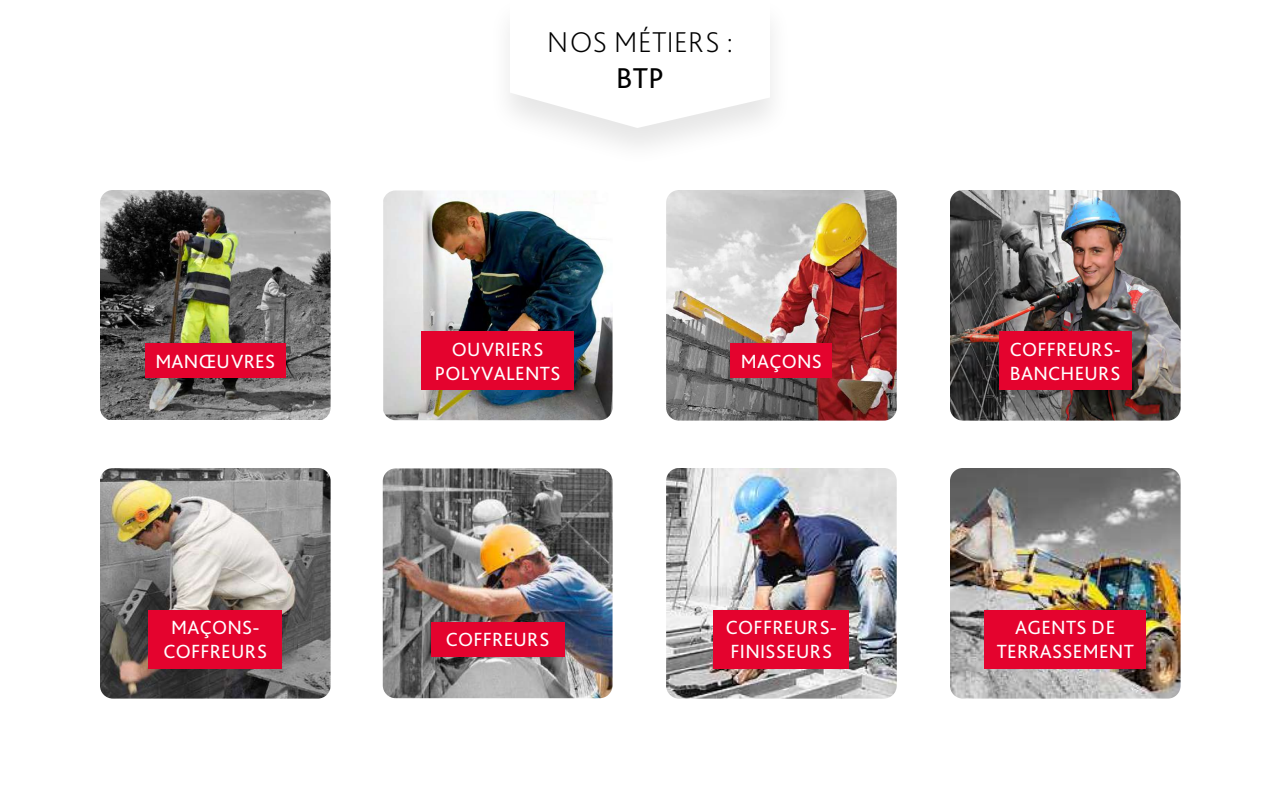
<style>
.page{position:relative;width:1280px;height:800px;background:#fff}
.page>*{position:absolute;margin:0;border:0;box-sizing:border-box;transform-origin:0 0}
.t1{font:200 30px "Bliss Pro";letter-spacing:.015em;color:#000}
.t2{font:30px "Bliss Pro";color:#000}
.t3{font:20px/24px "Bliss Pro";letter-spacing:.015em;color:#fff;text-align:center}
</style>
<div class="page">
<div style="left:487px;top:0;width:306px;height:167px;background:#000;opacity:.1"></div>
<svg style="left:510px;top:0;width:260px;height:128px"></svg>
<img style="left:383px;top:468px;width:230px;height:230px">
<img style="left:383px;top:190px;width:230px;height:230px">
<img style="left:666px;top:468px;width:231px;height:231px">
<img style="left:666px;top:190px;width:231px;height:231px">
<img style="left:950px;top:468px;width:231px;height:231px">
<img style="left:950px;top:190px;width:231px;height:231px">
<img style="left:100px;top:468px;width:231px;height:231px">
<img style="left:100px;top:190px;width:231px;height:230px">
<div style="left:714px;top:610px;width:135px;height:58px;background:#e4032e"></div>
<div style="left:421px;top:332px;width:153px;height:58px;background:#e4032e"></div>
<div style="left:985px;top:610px;width:161px;height:58px;background:#e4032e"></div>
<div style="left:999px;top:332px;width:133px;height:58px;background:#e4032e"></div>
<div style="left:149px;top:610px;width:133px;height:58px;background:#e4032e"></div>
<div style="left:145px;top:344px;width:140px;height:34px;background:#e4032e"></div>
<div style="left:731px;top:344px;width:101px;height:34px;background:#e4032e"></div>
<div style="left:431px;top:622px;width:134px;height:34px;background:#e4032e"></div>
<h1 class="t1" style="left:547px;top:23px;width:188px">NOS MÉTIERS :</h1>
<h1 class="t2" style="left:616px;top:59px;width:49px">BTP</h1>
<p class="t3" style="left:435px;top:337px;width:127px">OUVRIERS<br>POLYVALENTS</p>
<p class="t3" style="left:155px;top:349px;width:121px">MANŒUVRES</p>
<p class="t3" style="left:741px;top:349px;width:83px">MAÇONS</p>
<p class="t3" style="left:163px;top:615px;width:105px">MAÇONS-<br>COFFREURS</p>
<p class="t3" style="left:446px;top:627px;width:105px">COFFREURS</p>
<p class="t3" style="left:726px;top:615px;width:113px;text-align:left">COFFREURS-<br>FINISSEURS</p>
<p class="t3" style="left:1010px;top:337px;width:113px;text-align:left">COFFREURS-<br>BANCHEURS</p>
<p class="t3" style="left:997px;top:615px;width:139px">AGENTS DE<br>TERRASSEMENT</p>
</div>
